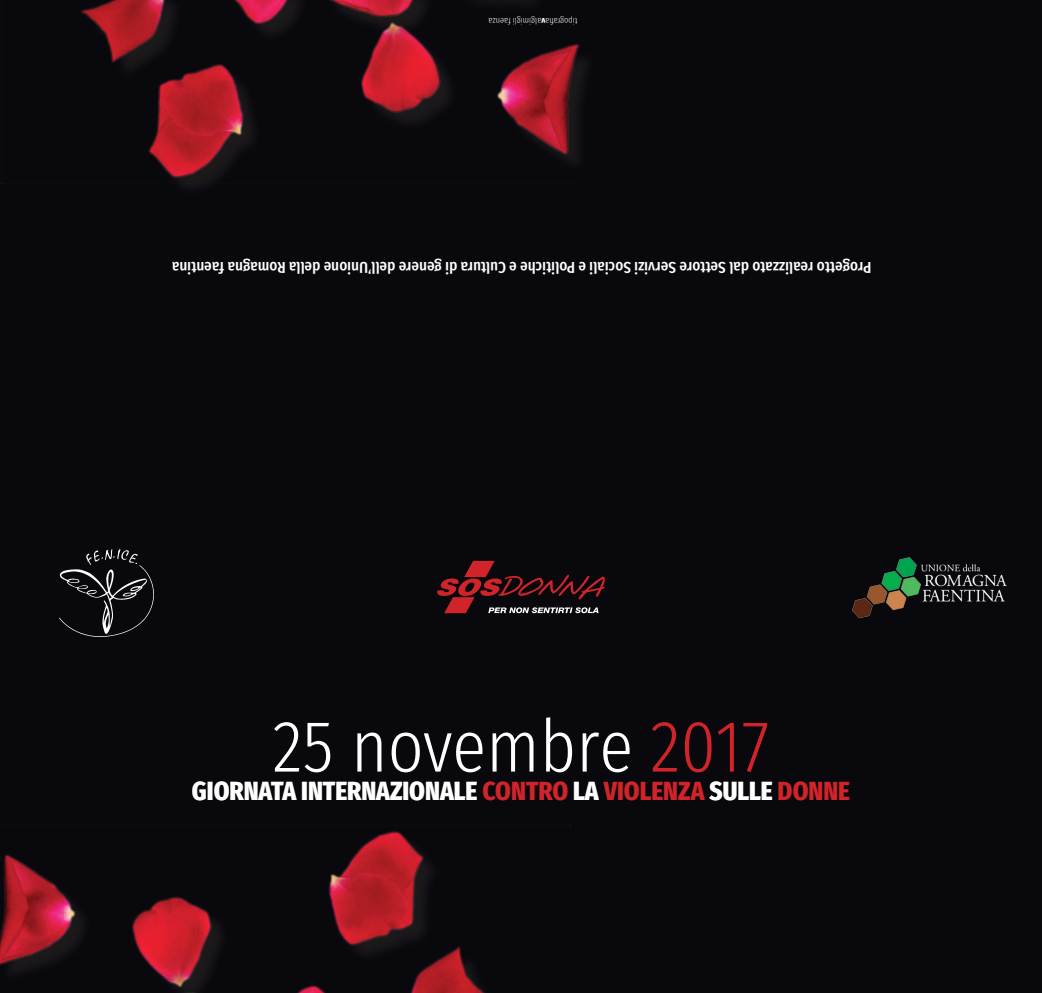
<style>
.page{position:relative;width:1042px;height:993px;background:#fff}
.page>*{position:absolute;margin:0;border:0;box-sizing:border-box;transform-origin:0 0}
.t1{font:300 73.15px "Fira Sans Condensed";color:#fff}
.t2{font:800 26.07px "Fira Sans Condensed";color:#fff}
.t3{font:500 15.75px "Fira Sans Condensed";color:#fff}
.t4{font:300 8.75px "Fira Sans Condensed";color:#fff}
.s1{font-weight:800}
.s2{color:#d1232a}
</style>
<div class="page">
<div style="left:0;top:0;width:1042px;height:496px;background:#08080d"></div>
<img style="left:1px;top:0;width:578px;height:184px">
<div style="left:0;top:496px;width:1042px;height:496px;background:#08080d"></div>
<img style="left:0;top:831px;width:484px;height:161px">
<img style="left:852px;top:557px;width:155px;height:62px">
<svg style="left:437px;top:560px;width:168px;height:53px"></svg>
<img style="left:60px;top:549px;width:93px;height:87px">
<p class="t4" style="left:577px;top:29px;width:91px;rotate:-180deg">tipografia<span class="s1">v</span>algimigli faenza</p>
<p class="t3" style="left:871px;top:281px;width:701px;rotate:-180deg">Progetto realizzato dal Settore Servizi Sociali e Politiche e Cultura di genere dell’Unione della Romagna faentina</p>
<h1 class="t1" style="left:273px;top:678px;width:498px">25 novembre <span class="s2">2017</span></h1>
<h2 class="t2" style="left:192px;top:766px;width:659px">GIORNATA INTERNAZIONALE <span class="s2">CONTRO</span> LA <span class="s2">VIOLENZA</span> SULLE <span class="s2">DONNE</span></h2>
</div>
